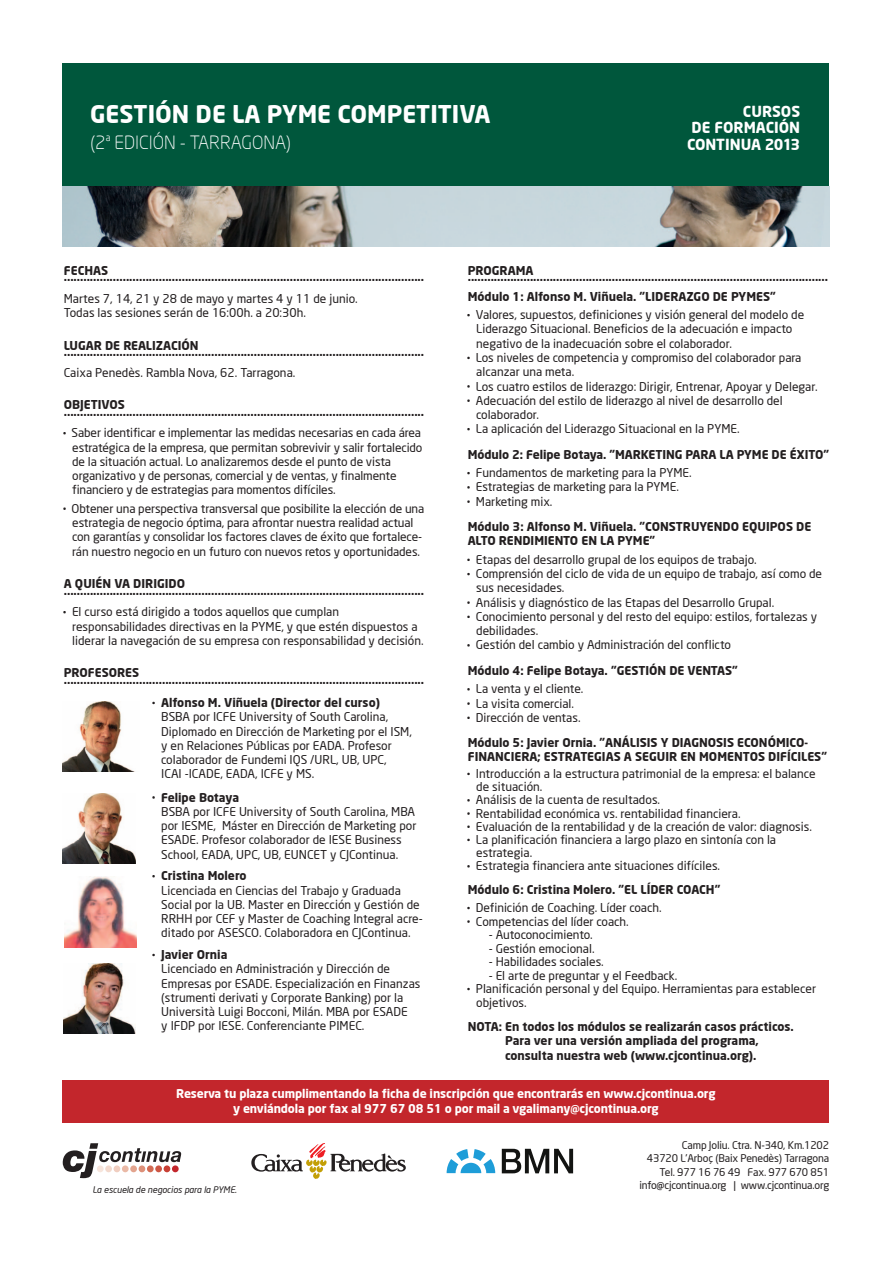
<style>
.page{position:relative;width:893px;height:1263px;background:#fff}
.page>*{position:absolute;margin:0;border:0;box-sizing:border-box;transform-origin:0 0}
.t1{font:700 24px "Neo Sans";color:#fff}
.t2{font:300 18px "Neo Sans";color:#fff}
.t3{font:700 15px/16.5px "Neo Sans";color:#fff;text-align:right}
.t4{font:12px/14.2px "Neo Sans";color:#231f20}
.t5{font:700 12px/14.2px "Neo Sans";color:#231f20}
.t6{font:700 12px/15px "Neo Sans";letter-spacing:-.01em;color:#fff;text-align:center}
.t7{font:10.5px/13.2px "Neo Sans";letter-spacing:-.015em;color:#231f20;text-align:right}
.t8{font:italic 9px "Neo Sans";letter-spacing:-.01em;color:#231f20}
.s1{font-weight:400}
.s2{font-weight:700}
</style>
<div class="page">
<img style="left:63px;top:702px;width:72px;height:70px">
<img style="left:63px;top:793px;width:72px;height:70px">
<img style="left:63px;top:963px;width:72px;height:70px">
<img style="left:64px;top:876px;width:73px;height:72px">
<svg style="left:251px;top:1143px;width:155px;height:36px"></svg>
<svg style="left:447px;top:1149px;width:48px;height:24px"></svg>
<svg style="left:502px;top:1149px;width:71px;height:24px"></svg>
<div style="left:63px;top:1080px;width:766px;height:42px;background:#c3262c"></div>
<svg style="left:63px;top:1143px;width:118px;height:35px"></svg>
<div style="left:63px;top:64px;width:766px;height:123px;background:#00573c"></div>
<img style="left:63px;top:187px;width:766px;height:59px">
<h1 class="t1" style="left:90px;top:99px;width:402px">GESTIÓN DE LA PYME COMPETITIVA</h1>
<h2 class="t2" style="left:91px;top:132px;width:202px">(2ª EDICIÓN - TARRAGONA)</h2>
<p class="t3" style="left:687px;top:102px;width:115px">CURSOS<br>DE FORMACIÓN<br>CONTINUA 2013</p>
<p class="t5" style="left:64px;top:263px;width:46px">FECHAS</p>
<p class="t5" style="left:64px;top:269px;width:362px">..............................................................................................................</p>
<p class="t4" style="left:64px;top:291px;width:295px">Martes 7, 14, 21 y 28 de mayo y martes 4 y 11 de junio.<br>Todas las sesiones serán de 16:00h. a 20:30h.</p>
<p class="t5" style="left:64px;top:338px;width:136px">LUGAR DE REALIZACIÓN</p>
<p class="t5" style="left:64px;top:344px;width:362px">..............................................................................................................</p>
<p class="t4" style="left:64px;top:365px;width:233px">Caixa Penedès. Rambla Nova, 62. Tarragona.</p>
<p class="t5" style="left:64px;top:397px;width:63px">OBJETIVOS</p>
<p class="t5" style="left:64px;top:400px;width:362px;line-height:21.8px">.............................................................................................................. <sup>·</sup> <span class="s1">Saber identificar e implementar las medidas necesarias en cada área</span></p>
<p class="t4" style="left:72px;top:440px;width:352px">estratégica de la empresa, que permitan sobrevivir y salir fortalecido de la situación actual. Lo analizaremos desde el punto de vista organizativo y de personas, comercial y de ventas, y finalmente financiero y de estrategias para momentos difíciles.</p>
<p class="t4" style="left:64px;top:501px;width:362px;text-align:center"><sup>·</sup> Obtener una perspectiva transversal que posibilite la elección de una estrategia de negocio óptima, para afrontar nuestra realidad actual con garantías y consolidar los factores claves de éxito que fortalece&shy;rán nuestro negocio en un futuro con nuevos retos y oportunidades.</p>
<p class="t5" style="left:64px;top:576px;width:123px">A QUIÉN VA DIRIGIDO</p>
<p class="t5" style="left:64px;top:579px;width:362px;line-height:21.8px">.............................................................................................................. <sup>·</sup> <span class="s1">El curso está dirigido a todos aquellos que cumplan</span></p>
<p class="t4" style="left:72px;top:619px;width:353px">responsabilidades directivas en la PYME, y que estén dispuestos a liderar la navegación de su empresa con responsabilidad y decisión.</p>
<p class="t5" style="left:64px;top:665px;width:77px">PROFESORES</p>
<p class="t5" style="left:153px;top:667px;width:273px;line-height:23.2px;text-indent:-89px">.............................................................................................................. <sup>·</sup> Alfonso M. Viñuela (Director del curso)</p>
<p class="t4" style="left:161px;top:709px;width:252px">BSBA por ICFE University of South Carolina, Diplomado en Dirección de Marketing por el ISM, y en Relaciones Públicas por EADA. Profesor colaborador de Fundemi IQS /URL, UB, UPC,<br>ICAI -ICADE, EADA, ICFE y MS.</p>
<p class="t4" style="left:161px;top:790px;width:257px;text-indent:-8px"><sup>·</sup> <span class="s2">Felipe Botaya<br></span>BSBA por ICFE University of South Carolina, MBA por IESME, Máster en Dirección de Marketing por ESADE. Profesor colaborador de IESE Business School, EADA, UPC, UB, EUNCET y CJContinua.</p>
<p class="t4" style="left:161px;top:868px;width:263px;text-indent:-8px"><sup>·</sup> <span class="s2">Cristina Molero<br></span>Licenciada en Ciencias del Trabajo y Graduada Social por la UB. Master en Dirección y Gestión de RRHH por CEF y Master de Coaching Integral acre&shy;ditado por ASESCO. Colaboradora en CJContinua.</p>
<p class="t4" style="left:161px;top:947px;width:261px;text-indent:-8px"><sup>·</sup> <span class="s2">Javier Ornia<br></span>Licenciado en Administración y Dirección de Empresas por ESADE. Especialización en Finanzas (strumenti derivati y Corporate Banking) por la Università Luigi Bocconi, Milán. MBA por ESADE<br>y IFDP por IESE. Conferenciante PIMEC.</p>
<p class="t5" style="left:468px;top:263px;width:67px">PROGRAMA</p>
<p class="t5" style="left:468px;top:266px;width:362px;line-height:20.2px">..............................................................................................................<br>Módulo 1: Alfonso M. Viñuela. "LIDERAZGO DE PYMES"</p>
<p class="t4" style="left:468px;top:307px;width:338px"><sup>·</sup> Valores, supuestos, definiciones y visión general del modelo de</p>
<p class="t4" style="left:476px;top:322px;width:318px">Liderazgo Situacional. Beneficios de la adecuación e impacto</p>
<p class="t4" style="left:476px;top:336px;width:257px">negativo de la inadecuación sobre el colaborador.</p>
<p class="t4" style="left:468px;top:350px;width:335px"><sup>·</sup> Los niveles de competencia y compromiso del colaborador para</p>
<p class="t4" style="left:476px;top:364px;width:100px">alcanzar una meta.</p>
<p class="t4" style="left:468px;top:379px;width:351px"><sup>·</sup> Los cuatro estilos de liderazgo: Dirigir, Entrenar, Apoyar y Delegar.</p>
<p class="t4" style="left:468px;top:393px;width:316px"><sup>·</sup> Adecuación del estilo de liderazgo al nivel de desarrollo del</p>
<p class="t4" style="left:476px;top:407px;width:64px">colaborador.</p>
<p class="t4" style="left:468px;top:421px;width:273px"><sup>·</sup> La aplicación del Liderazgo Situacional en la PYME.</p>
<p class="t5" style="left:468px;top:445px;width:363px;line-height:18.5px">Módulo 2: Felipe Botaya. "MARKETING PARA LA PYME DE ÉXITO" <sup>·</sup> <span class="s1">Fundamentos de marketing para la PYME.</span></p>
<p class="t4" style="left:468px;top:480px;width:213px"><sup>·</sup> Estrategias de marketing para la PYME. <sup>·</sup> Marketing mix.</p>
<p class="t5" style="left:468px;top:519px;width:345px">Módulo 3: Alfonso M. Viñuela. "CONSTRUYENDO EQUIPOS DE<br>ALTO RENDIMIENTO EN LA PYME"</p>
<p class="t4" style="left:468px;top:552px;width:291px"><sup>·</sup> Etapas del desarrollo grupal de los equipos de trabajo.</p>
<p class="t4" style="left:468px;top:566px;width:356px"><sup>·</sup> Comprensión del ciclo de vida de un equipo de trabajo, así como de</p>
<p class="t4" style="left:476px;top:581px;width:90px">sus necesidades.</p>
<p class="t4" style="left:468px;top:595px;width:308px"><sup>·</sup> Análisis y diagnóstico de las Etapas del Desarrollo Grupal.</p>
<p class="t4" style="left:468px;top:609px;width:351px"><sup>·</sup> Conocimiento personal y del resto del equipo: estilos, fortalezas y</p>
<p class="t4" style="left:476px;top:623px;width:64px">debilidades.</p>
<p class="t4" style="left:468px;top:638px;width:265px"><sup>·</sup> Gestión del cambio y Administración del conflicto</p>
<p class="t5" style="left:468px;top:661px;width:271px;line-height:18.5px">Módulo 4: Felipe Botaya. "GESTIÓN DE VENTAS" <sup>·</sup> <span class="s1">La venta y el cliente.</span></p>
<p class="t4" style="left:468px;top:696px;width:114px"><sup>·</sup> La visita comercial.<br><sup>·</sup> Dirección de ventas.</p>
<p class="t5" style="left:468px;top:736px;width:361px;line-height:13.2px">Módulo 5: Javier Ornia. "ANÁLISIS Y DIAGNOSIS ECONÓMICO-<br>FINANCIERA; ESTRATEGIAS A SEGUIR EN MOMENTOS DIFÍCILES"</p>
<p class="t4" style="left:468px;top:766px;width:350px"><sup>·</sup> Introducción a la estructura patrimonial de la empresa: el balance</p>
<p class="t4" style="left:476px;top:779px;width:68px">de situación.</p>
<p class="t4" style="left:468px;top:793px;width:194px"><sup>·</sup> Análisis de la cuenta de resultados.</p>
<p class="t4" style="left:468px;top:806px;width:274px"><sup>·</sup> Rentabilidad económica vs. rentabilidad financiera.</p>
<p class="t4" style="left:468px;top:819px;width:346px"><sup>·</sup> Evaluación de la rentabilidad y de la creación de valor: diagnosis.</p>
<p class="t4" style="left:468px;top:832px;width:310px"><sup>·</sup> La planificación financiera a largo plazo en sintonía con la</p>
<p class="t4" style="left:476px;top:845px;width:58px">estrategia.</p>
<p class="t4" style="left:468px;top:859px;width:254px"><sup>·</sup> Estrategia financiera ante situaciones difíciles.</p>
<p class="t5" style="left:468px;top:881px;width:254px;line-height:17.7px">Módulo 6: Cristina Molero. "EL LÍDER COACH" <sup>·</sup> <span class="s1">Definición de Coaching. Líder coach.</span></p>
<p class="t4" style="left:468px;top:914px;width:163px"><sup>·</sup> Competencias del líder coach.</p>
<p class="t4" style="left:489px;top:927px;width:106px">- Autoconocimiento.</p>
<p class="t4" style="left:489px;top:941px;width:107px">- Gestión emocional.</p>
<p class="t4" style="left:489px;top:954px;width:117px">- Habilidades sociales.</p>
<p class="t4" style="left:489px;top:968px;width:190px">- El arte de preguntar y el Feedback.</p>
<p class="t4" style="left:468px;top:981px;width:350px"><sup>·</sup> Planificación personal y del Equipo. Herramientas para establecer</p>
<p class="t4" style="left:476px;top:995px;width:52px">objetivos.</p>
<p class="t5" style="left:468px;top:1019px;width:327px;text-align:center">NOTA: En todos los módulos se realizarán casos prácticos.<br>Para ver una versión ampliada del programa,<br>consulta nuestra web (www.cjcontinua.org).</p>
<p class="t6" style="left:176px;top:1086px;width:541px">Reserva tu plaza cumplimentando la ficha de inscripción que encontrarás en www.cjcontinua.org y enviándola por fax al 977 67 08 51 o por mail a vgalimany@cjcontinua.org</p>
<p class="t8" style="left:92px;top:1184px;width:146px">La escuela de negocios para la PYME.</p>
<p class="t7" style="left:639px;top:1139px;width:191px">Camp Joliu. Ctra. N-340, Km.1202<br>43720 L'Arboç (Baix Penedès) Tarragona Tel. 977 16 76 49 Fax. 977 670 851 info@cjcontinua.org | www.cjcontinua.org</p>
</div>
